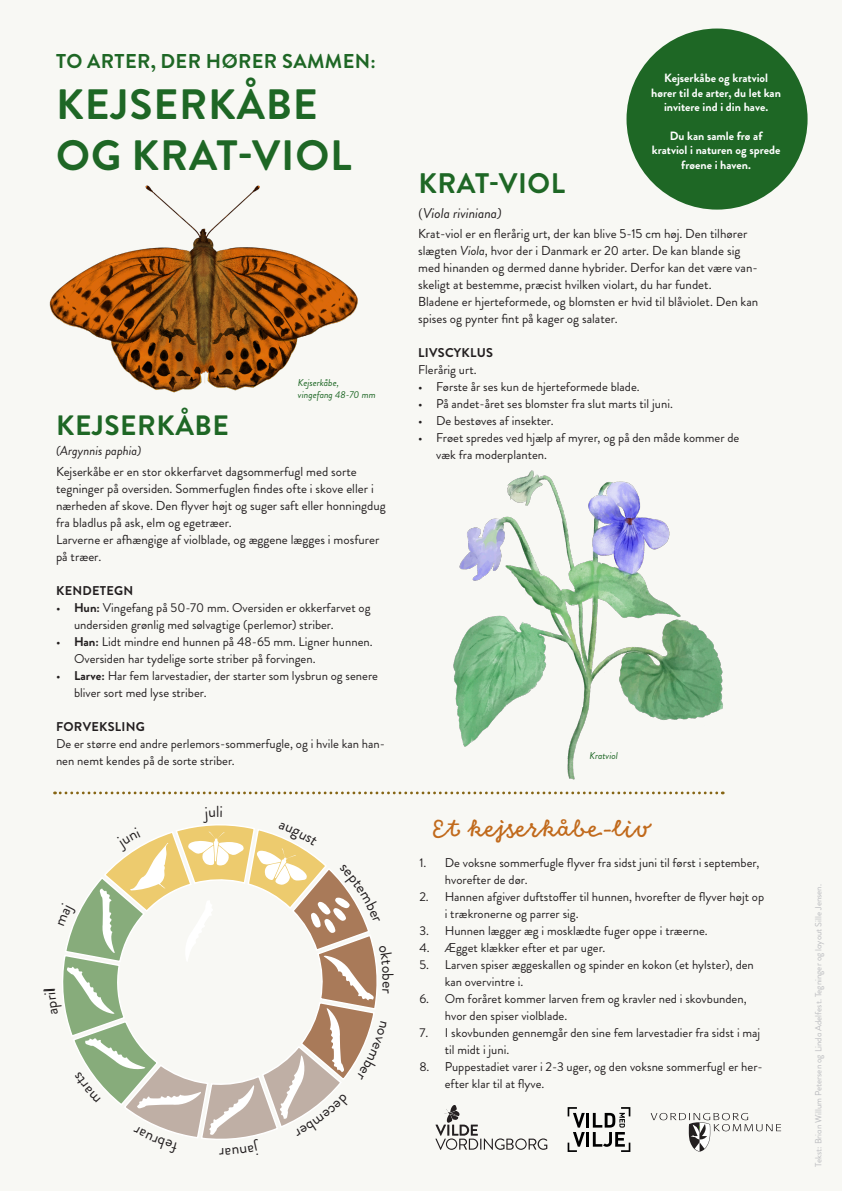
<style>
.page{position:relative;width:842px;height:1191px;background:#f8f8f4}
.page>*{position:absolute;margin:0;border:0;box-sizing:border-box;transform-origin:0 0}
.t1{font:700 42.4px "Brandon Grotesque";letter-spacing:.02em;color:#1e6725}
.t2{font:700 28.3px "Brandon Grotesque";letter-spacing:.02em;color:#1e6725}
.artsnavn_krøllet_skr{font:28px "Goodlife Script";color:#c16a1c}
.overskrift_art{font:700 28px "Brandon Grotesque";letter-spacing:.02em;color:#1e6725}
.t3{font:700 20px "Brandon Grotesque";letter-spacing:.02em;color:#1e6725}
.t4{font:16px "Brandon Grotesque";color:#231f20}
.t5{font:italic 14.1px "Brandon Grotesque";color:#231f20}
.brødtelst{font:13px/17px "Brandon Grotesque";color:#231f20}
.artsnavn_i_brødtekst{font:italic 13px "Brandon Grotesque";color:#231f20}
.brødtekst_-_punktops{font:12.7px/17px "Brandon Grotesque";color:#231f20}
.kendetegn_og_forveks{font:700 12.7px "Brandon Grotesque";letter-spacing:.02em;color:#231f20}
.t6{font:700 12px/14.4px "Brandon Grotesque";color:#fff;text-align:center}
.t7{font:italic 9.9px "Brandon Grotesque";color:#1e6725}
.t8{font:9px "Brandon Grotesque";color:#bcbdc0}
.s1{font-weight:700}
.s2{font-family:"Minion Pro";font-style:normal}
.s3{font-style:italic}
</style>
<div class="page">
<svg style="left:651px;top:1113px;width:130px;height:38px"></svg>
<hr style="left:586px;top:1113px;width:3px;height:14px;background:#000">
<hr style="left:586px;top:1132px;width:3px;height:14px;background:#000">
<svg style="left:568px;top:1107px;width:17px;height:45px"></svg>
<svg style="left:593px;top:1107px;width:37px;height:45px"></svg>
<svg style="left:435px;top:1105px;width:112px;height:44px"></svg>
<svg style="left:55px;top:791px;width:353px;height:3px"></svg>
<div style="left:626px;top:29px;width:181px;height:181px;background:#1e6725;border-radius:50%"></div>
<img style="left:49px;top:185px;width:309px;height:208px">
<img style="left:410px;top:470px;width:315px;height:325px">
<svg style="left:62px;top:825px;width:315px;height:315px"></svg>
<p class="t3" style="left:56px;top:47px;width:321px">TO ARTER, DER HØRER SAMMEN:</p>
<p class="t1" style="left:56px;top:74px;width:263px">KEJSERKÅBE</p>
<p class="t1" style="left:56px;top:125px;width:297px">OG KRAT-VIOL</p>
<p class="t7" style="left:298px;top:375px;width:42px">Kejserkåbe,</p>
<p class="t7" style="left:298px;top:387px;width:79px">vingefang 48-70 mm</p>
<p class="overskrift_art" style="left:56px;top:406px;width:174px">KEJSERKÅBE</p>
<p class="artsnavn_i_brødtekst" style="left:56px;top:442px;width:87px">(Argynnis paphia)</p>
<p class="brødtelst" style="left:56px;top:463px;width:331px">Kejserkåbe er en stor okkerfarvet dagsommerfugl med sorte tegninger på oversiden. Sommerfuglen findes ofte i skove eller i nærheden af skove. Den flyver højt og suger saft eller honningdug fra bladlus på ask, elm og egetræer.</p>
<p class="brødtelst" style="left:56px;top:531px;width:325px">Larverne er afhængige af violblade, og æggene lægges i mosfurer på træer.</p>
<p class="kendetegn_og_forveks" style="left:56px;top:582px;width:79px">KENDETEGN</p>
<p class="brødtekst_-_punktops" style="left:74px;top:599px;width:298px;text-indent:-18px">• <span class="s1">Hun:</span> Vingefang på 50-70 mm. Oversiden er okkerfarvet og undersiden grønlig med sølvagtige (perlemor) striber.</p>
<p class="brødtekst_-_punktops" style="left:74px;top:633px;width:300px;text-indent:-18px">• <span class="s1">Han:</span> Lidt mindre end hunnen på 48-65 mm. Ligner hunnen.<br>Oversiden har tydelige sorte striber på forvingen.</p>
<p class="brødtekst_-_punktops" style="left:74px;top:667px;width:306px;text-indent:-18px">• <span class="s1">Larve:</span> Har fem larvestadier, der starter som lysbrun og senere bliver sort med lyse striber.</p>
<p class="kendetegn_og_forveks" style="left:56px;top:718px;width:90px">FORVEKSLING</p>
<p class="brødtekst_-_punktops" style="left:56px;top:735px;width:331px">De er større end andre perlemors-sommerfugle, og i hvile kan han&shy;nen nemt kendes på de sorte striber.</p>
<p class="t4" style="left:216px;top:800px;width:5px">l</p>
<p class="t4" style="left:225px;top:1164px;width:7px;rotate:180deg">r</p>
<p class="t6" style="left:651px;top:71px;width:131px">Kejserkåbe og kratviol hører til de arter, du let kan invitere ind i din have.</p>
<p class="t6" style="left:652px;top:129px;width:130px">Du kan samle frø af kratviol i naturen og sprede frøene i haven.</p>
<p class="t2" style="left:418px;top:163px;width:148px">KRAT-VIOL</p>
<p class="t5" style="left:418px;top:204px;width:85px"><span class="s2">(</span>Viola riviniana)</p>
<p class="brødtelst" style="left:418px;top:225px;width:341px">Krat-viol er en flerårig urt, der kan blive 5-15 cm høj. Den tilhører slægten <span class="s3">Viola</span>, hvor der i Danmark er 20 arter. De kan blande sig med hinanden og dermed danne hybrider. Derfor kan det være van&shy;skeligt at bestemme, præcist hvilken violart, du har fundet.</p>
<p class="brødtelst" style="left:418px;top:293px;width:342px">Bladene er hjerteformede, og blomsten er hvid til blåviolet. Den kan spises og pynter fint på kager og salater.</p>
<p class="kendetegn_og_forveks" style="left:418px;top:344px;width:76px">LIVSCYKLUS</p>
<p class="brødtekst_-_punktops" style="left:418px;top:361px;width:60px">Flerårig urt.</p>
<p class="brødtekst_-_punktops" style="left:418px;top:378px;width:223px">• Første år ses kun de hjerteformede blade.</p>
<p class="brødtekst_-_punktops" style="left:418px;top:395px;width:256px">• På andet-året ses blomster fra slut marts til juni.</p>
<p class="brødtekst_-_punktops" style="left:418px;top:412px;width:137px">• De bestøves af insekter.</p>
<p class="brødtekst_-_punktops" style="left:436px;top:429px;width:305px;text-indent:-18px">• Frøet spredes ved hjælp af myrer, og på den måde kommer de væk fra moderplanten.</p>
<p class="t7" style="left:589px;top:748px;width:30px">Kratviol</p>
<p class="artsnavn_krøllet_skr" style="left:432px;top:813px;width:220px">Et kejserkåbe-liv</p>
<p class="brødtekst_-_punktops" style="left:445px;top:854px;width:316px;text-indent:-25px">1. De voksne sommerfugle flyver fra sidst juni til først i september, hvorefter de dør.</p>
<p class="brødtekst_-_punktops" style="left:445px;top:888px;width:321px;text-indent:-25px">2. Hannen afgiver duftstoffer til hunnen, hvorefter de flyver højt op i trækronerne og parrer sig.</p>
<p class="brødtekst_-_punktops" style="left:419px;top:922px;width:290px">3. Hunnen lægger æg i mosklædte fuger oppe i træerne.</p>
<p class="brødtekst_-_punktops" style="left:419px;top:939px;width:188px">4. Ægget klækker efter et par uger.</p>
<p class="brødtekst_-_punktops" style="left:445px;top:956px;width:311px;text-indent:-25px">5. Larven spiser æggeskallen og spinder en kokon (et hylster), den kan overvintre i.</p>
<p class="brødtekst_-_punktops" style="left:445px;top:990px;width:303px;text-indent:-25px">6. Om foråret kommer larven frem og kravler ned i skovbunden, hvor den spiser violblade.</p>
<p class="brødtekst_-_punktops" style="left:445px;top:1024px;width:317px;text-indent:-25px">7. I skovbunden gennemgår den sine fem larvestadier fra sidst i maj til midt i juni.</p>
<p class="brødtekst_-_punktops" style="left:445px;top:1058px;width:320px;text-indent:-25px">8. Puppestadiet varer i 2-3 uger, og den voksne sommerfugl er her&shy;efter klar til at flyve.</p>
<p class="t8" style="left:812px;top:1166px;width:284px;rotate:-90deg">Tekst: Brian Willum Petersen og Linda Adelfest. Tegninger og layout Sille Jensen.</p>
</div>
